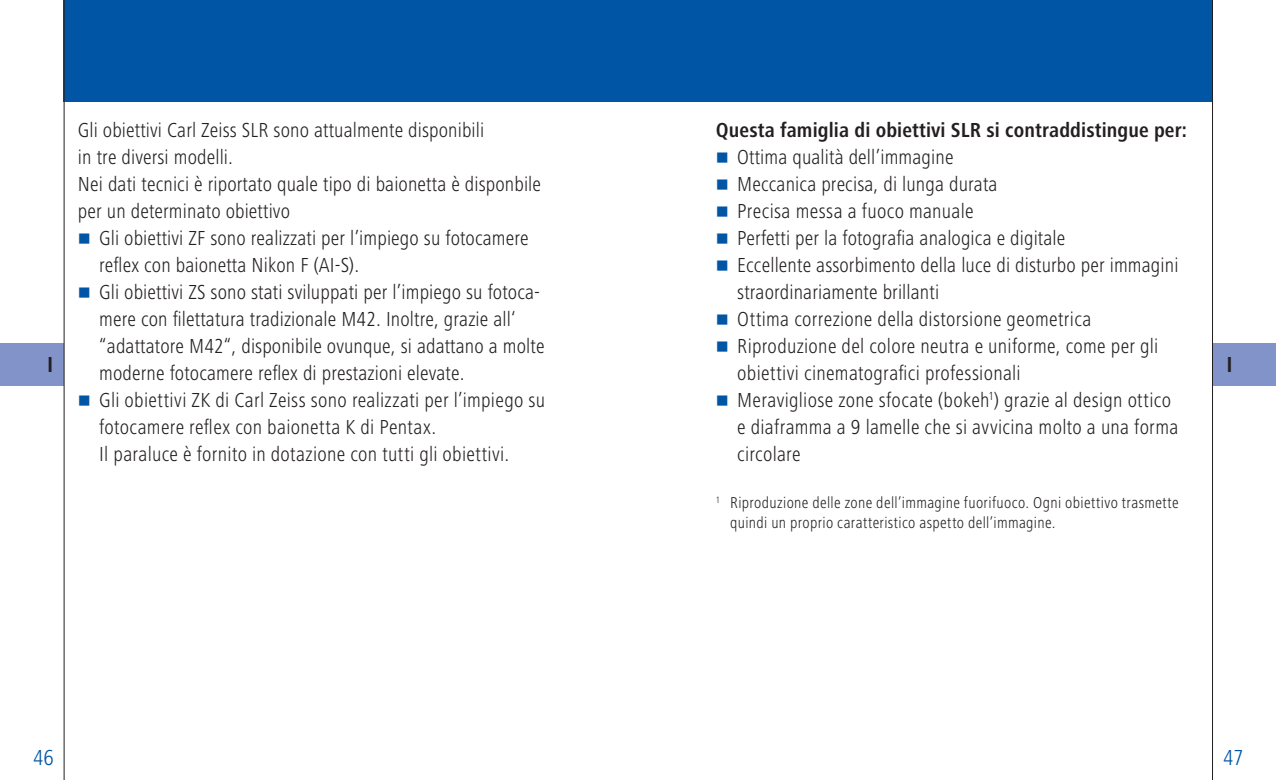
<style>
.page{position:relative;width:1276px;height:780px;background:#fff}
.page>*{position:absolute;margin:0;border:0;box-sizing:border-box;transform-origin:0 0}
.t1{font:300 condensed 22.5px "Frutiger Next LT";color:#0155a5}
.t2{font:700 condensed 22.5px "Frutiger Next LT";color:#231f20}
.t3{font:300 condensed 21px/27px "Frutiger Next LT";letter-spacing:.005em;color:#231f20}
.t4{font:700 condensed 21px "Frutiger Next LT";letter-spacing:.005em;color:#231f20}
.t5{font:300 condensed 16.25px/20px "Frutiger Next LT";letter-spacing:.025em;color:#231f20}
.s1{color:#0155a5}
</style>
<div class="page">
<div style="left:0;top:343px;width:64px;height:43px;background:#8193c9"></div>
<div style="left:64px;top:0;width:574px;height:102px;background:#0155a5"></div>
<hr style="left:64px;top:0;width:1px;height:780px;background:#231f20">
<div style="left:1212px;top:343px;width:64px;height:43px;background:#8193c9"></div>
<div style="left:638px;top:0;width:574px;height:102px;background:#0155a5"></div>
<hr style="left:1212px;top:0;width:1px;height:780px;background:#231f20">
<p class="t2" style="left:47px;top:352px;width:8px">I</p>
<p class="t3" style="left:78px;top:116px;width:464px">Gli obiettivi Carl Zeiss SLR sono attualmente disponibili<br>in tre diversi modelli.<br>Nei dati tecnici è riportato quale tipo di baionetta è disponbile per un determinato obiettivo</p>
<p class="t3" style="left:99px;top:224px;width:431px;text-indent:-21px"><span class="s1">■</span> Gli obiettivi ZF sono realizzati per l’impiego su fotocamere reflex con baionetta Nikon F (AI-S).</p>
<p class="t3" style="left:99px;top:278px;width:447px;text-indent:-21px"><span class="s1">■</span> Gli obiettivi ZS sono stati sviluppati per l’impiego su fotoca&shy;mere con filettatura tradizionale M42. Inoltre, grazie all‘ “adattatore M42“, disponibile ovunque, si adattano a molte moderne fotocamere reflex di prestazioni elevate.</p>
<p class="t3" style="left:99px;top:386px;width:447px;text-indent:-21px"><span class="s1">■</span> Gli obiettivi ZK di Carl Zeiss sono realizzati per l’impiego su fotocamere reflex con baionetta K di Pentax.<br>Il paraluce è fornito in dotazione con tutti gli obiettivi.</p>
<p class="t1" style="left:33px;top:745px;width:22px">46</p>
<p class="t4" style="left:716px;top:118px;width:472px">Questa famiglia di obiettivi SLR si contraddistingue per:</p>
<p class="t3" style="left:716px;top:143px;width:239px"><span class="s1">■</span> Ottima qualità dell’immagine</p>
<p class="t3" style="left:716px;top:170px;width:283px"><span class="s1">■</span> Meccanica precisa, di lunga durata</p>
<p class="t3" style="left:716px;top:197px;width:259px"><span class="s1">■</span> Precisa messa a fuoco manuale</p>
<p class="t3" style="left:716px;top:224px;width:351px"><span class="s1">■</span> Perfetti per la fotografia analogica e digitale</p>
<p class="t3" style="left:737px;top:251px;width:443px;text-indent:-21px"><span class="s1">■</span> Eccellente assorbimento della luce di disturbo per immagini straordinariamente brillanti</p>
<p class="t3" style="left:716px;top:305px;width:377px"><span class="s1">■</span> Ottima correzione della distorsione geometrica</p>
<p class="t3" style="left:737px;top:332px;width:423px;text-indent:-21px"><span class="s1">■</span> Riproduzione del colore neutra e uniforme, come per gli obiettivi cinematografici professionali</p>
<p class="t3" style="left:737px;top:386px;width:443px;text-indent:-21px"><span class="s1">■</span> Meravigliose zone sfocate (bokeh<sup>1</sup>) grazie al design ottico e diaframma a 9 lamelle che si avvicina molto a una forma circolare</p>
<p class="t5" style="left:730px;top:492px;width:450px;text-indent:-14px"><sup>1</sup> Riproduzione delle zone dell’immagine fuorifuoco. Ogni obiettivo trasmette quindi un proprio caratteristico aspetto dell’immagine.</p>
<p class="t2" style="left:1226px;top:352px;width:8px">I</p>
<p class="t1" style="left:1223px;top:745px;width:11px">47</p>
</div>
